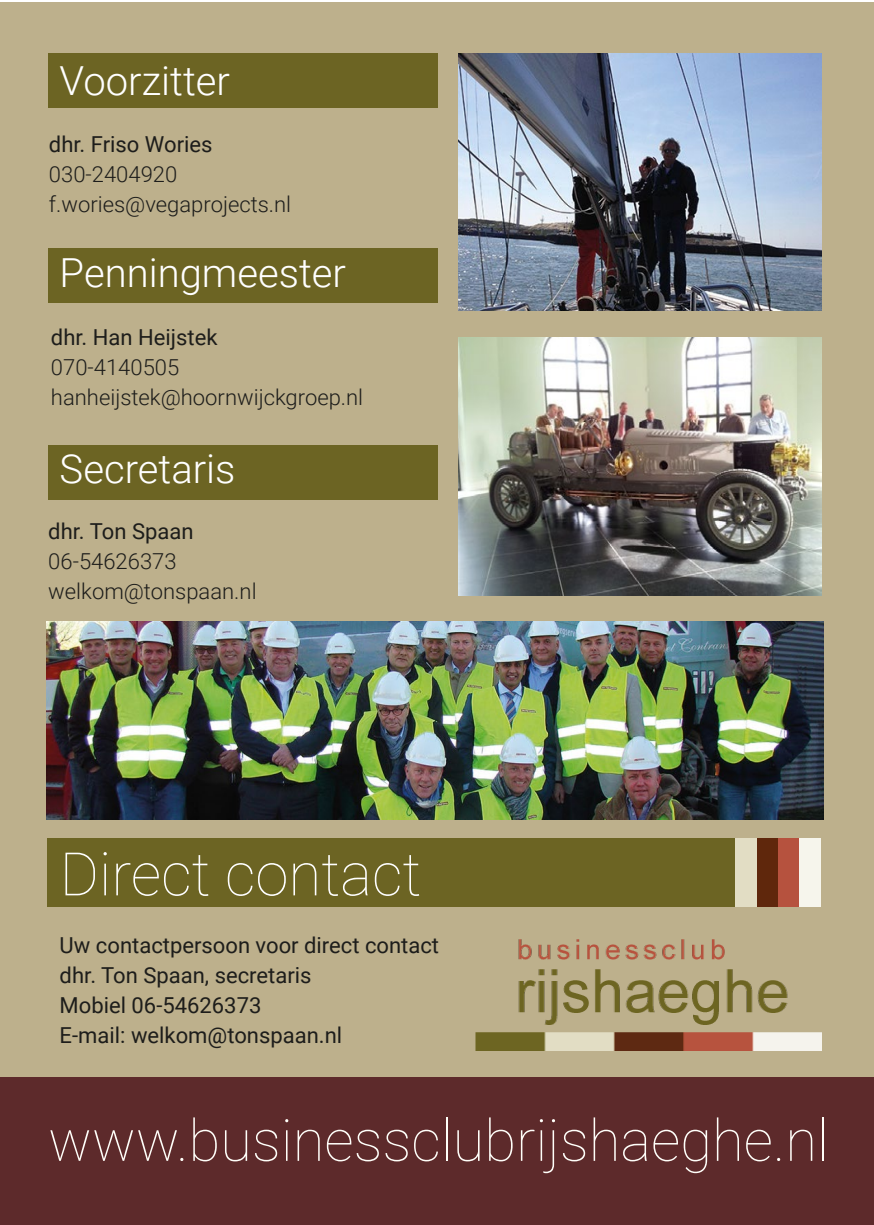
<style>
.page{position:relative;width:874px;height:1225px;background:#fff}
.page>*{position:absolute;margin:0;border:0;box-sizing:border-box;transform-origin:0 0}
.t1{font:100 60px "Roboto";color:#fff}
.t2{font:100 57.8px "Roboto";color:#fffef9}
.t3{font:300 40px "Roboto";color:#fff}
.t4{font:22px/30px "Roboto";color:#1d1d1b}
.t5{font:300 22px/30px "Roboto";color:#1d1d1b}
</style>
<div class="page">
<div style="left:0;top:2px;width:873px;height:1122px;background:#bdb08c"></div>
<div style="left:0;top:1077px;width:873px;height:148px;background:#5d2a2b"></div>
<div style="left:48px;top:53px;width:389px;height:55px;background:#6c6423"></div>
<div style="left:48px;top:248px;width:389px;height:55px;background:#6c6423"></div>
<div style="left:48px;top:445px;width:389px;height:55px;background:#6c6423"></div>
<div style="left:48px;top:838px;width:690px;height:68px;background:#6c6423"></div>
<div style="left:735px;top:838px;width:21px;height:68px;background:#e2ddc4"></div>
<div style="left:756px;top:838px;width:21px;height:68px;background:#5f270c"></div>
<div style="left:777px;top:838px;width:21px;height:68px;background:#b6523e"></div>
<div style="left:798px;top:838px;width:22px;height:68px;background:#f6f5ec"></div>
<img style="left:47px;top:621px;width:775px;height:198px">
<img style="left:458px;top:53px;width:363px;height:258px">
<img style="left:475px;top:939px;width:346px;height:111px">
<img style="left:458px;top:338px;width:363px;height:257px">
<h3 class="t3" style="left:60px;top:53px;width:172px">Voorzitter</h3>
<p class="t4" style="left:49px;top:128px;width:165px">dhr. Friso Wories</p>
<p class="t5" style="left:49px;top:158px;width:244px">030-2404920 f.wories@vegaprojects.nl</p>
<h3 class="t3" style="left:60px;top:245px;width:288px">Penningmeester</h3>
<p class="t4" style="left:51px;top:322px;width:168px">dhr. Han Heijstek</p>
<p class="t5" style="left:51px;top:352px;width:313px">070-4140505 hanheijstek@hoornwijckgroep.nl</p>
<h3 class="t3" style="left:60px;top:441px;width:177px">Secretaris</h3>
<p class="t4" style="left:48px;top:515px;width:147px">dhr. Ton Spaan</p>
<p class="t5" style="left:48px;top:545px;width:210px">06-54626373 welkom@tonspaan.nl</p>
<h1 class="t1" style="left:60px;top:832px;width:363px">Direct contact</h1>
<p class="t4" style="left:60px;top:929px;width:381px">Uw contactpersoon voor direct contact dhr. Ton Spaan, secretaris<br>Mobiel 06-54626373<br>E-mail: welkom@tonspaan.nl</p>
<h2 class="t2" style="left:48px;top:1099px;width:782px">www.businessclubrijshaeghe.nl</h2>
</div>
